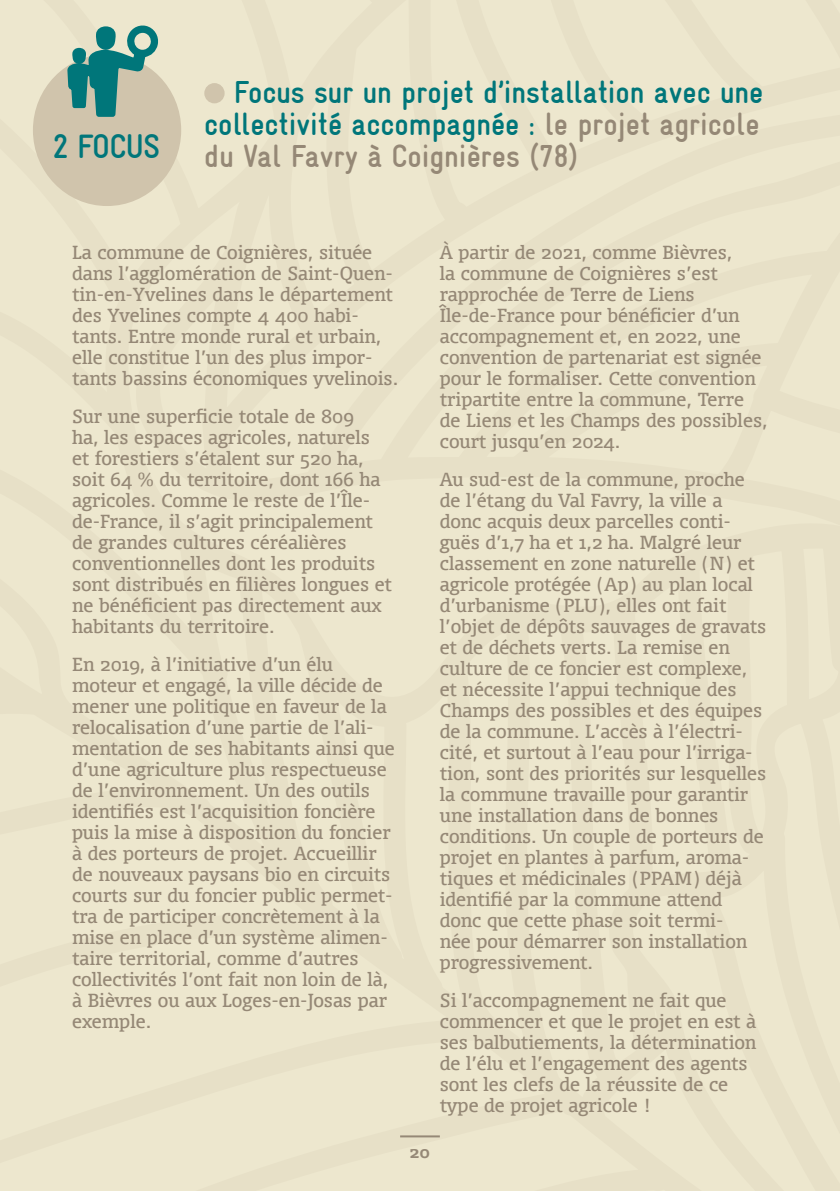
<style>
.page{position:relative;width:840px;height:1191px;background:#fff}
.page>*{position:absolute;margin:0;border:0;box-sizing:border-box;transform-origin:0 0}
.t1{font:700 condensed 34px "Gravur";letter-spacing:-.02em;color:#00767a}
.t2{font:700 condensed 32px/32px "Gravur";color:#00767a;text-align:justify}
.t3{font:18px/21px "Olsen";color:#958876}
.t4{font:700 16px "Olsen";color:#958876}
.s1{color:#958876}
</style>
<div class="page">
<div style="left:0;top:0;width:839px;height:1191px;background:#ede7ce"></div>
<hr style="left:400px;top:1135px;width:39px;height:2px;background:#958876">
<div style="left:205px;top:84px;width:18px;height:18px;background:#d0c4ac;border-radius:50%"></div>
<div style="left:204px;top:83px;width:20px;height:20px;border:2px solid #d0c4ac;border-radius:50%"></div>
<div style="left:34px;top:55px;width:146px;height:150px;background:#d0c4ac;border-radius:50%"></div>
<svg style="left:68px;top:24px;width:93px;height:93px"></svg>
<h1 class="t1" style="left:53px;top:127px;width:109px">2 FOCUS</h1>
<h2 class="t2" style="left:204px;top:76px;width:560px;text-indent:30px">Focus sur un projet d’installation avec une collectivité accompagnée : <span class="s1">le projet agricole du Val Favry à Coignières (78)</span></h2>
<p class="t3" style="left:72px;top:241px;width:327px">La commune de Coignières, située dans l’agglomération de Saint-Quen&shy;tin-en-Yvelines dans le département des Yvelines compte 4 400 habi&shy;tants. Entre monde rural et urbain, elle constitue l’un des plus impor&shy;tants bassins économiques yvelinois.</p>
<p class="t3" style="left:72px;top:405px;width:321px">Sur une superficie totale de 809<br>ha, les espaces agricoles, naturels<br>et forestiers s’étalent sur 520 ha, soit 64 % du territoire, dont 166 ha agricoles. Comme le reste de l’Île&shy;de-France, il s’agit principalement de grandes cultures céréalières conventionnelles dont les produits sont distribués en filières longues et ne bénéficient pas directement aux habitants du territoire.</p>
<p class="t3" style="left:72px;top:653px;width:324px">En 2019, à l’initiative d’un élu moteur et engagé, la ville décide de mener une politique en faveur de la relocalisation d’une partie de l’ali&shy;mentation de ses habitants ainsi que d’une agriculture plus respectueuse de l’environnement. Un des outils identifiés est l’acquisition foncière puis la mise à disposition du foncier à des porteurs de projet. Accueillir de nouveaux paysans bio en circuits courts sur du foncier public permet&shy;tra de participer concrètement à la mise en place d’un système alimen&shy;taire territorial, comme d’autres collectivités l’ont fait non loin de là, à Bièvres ou aux Loges-en-Josas par exemple.</p>
<p class="t3" style="left:439px;top:241px;width:329px">À partir de 2021, comme Bièvres,<br>la commune de Coignières s’est rapprochée de Terre de Liens<br>Île-de-France pour bénéficier d’un accompagnement et, en 2022, une convention de partenariat est signée pour le formaliser. Cette convention tripartite entre la commune, Terre de Liens et les Champs des possibles, court jusqu’en 2024.</p>
<p class="t3" style="left:439px;top:468px;width:328px">Au sud-est de la commune, proche de l’étang du Val Favry, la ville a donc acquis deux parcelles conti&shy;guës d’1,7 ha et 1,2 ha. Malgré leur classement en zone naturelle (N) et agricole protégée (Ap) au plan local d’urbanisme (PLU), elles ont fait l’objet de dépôts sauvages de gravats et de déchets verts. La remise en culture de ce foncier est complexe, et nécessite l’appui technique des Champs des possibles et des équipes de la commune. L’accès à l’électri&shy;cité, et surtout à l’eau pour l’irriga&shy;tion, sont des priorités sur lesquelles la commune travaille pour garantir une installation dans de bonnes conditions. Un couple de porteurs de projet en plantes à parfum, aroma&shy;tiques et médicinales (PPAM) déjà identifié par la commune attend donc que cette phase soit termi-<br>née pour démarrer son installation progressivement.</p>
<p class="t3" style="left:439px;top:989px;width:318px">Si l’accompagnement ne fait que commencer et que le projet en est à ses balbutiements, la détermination de l’élu et l’engagement des agents sont les clefs de la réussite de ce type de projet agricole !</p>
<p class="t4" style="left:409px;top:1141px;width:22px">20</p>
</div>
